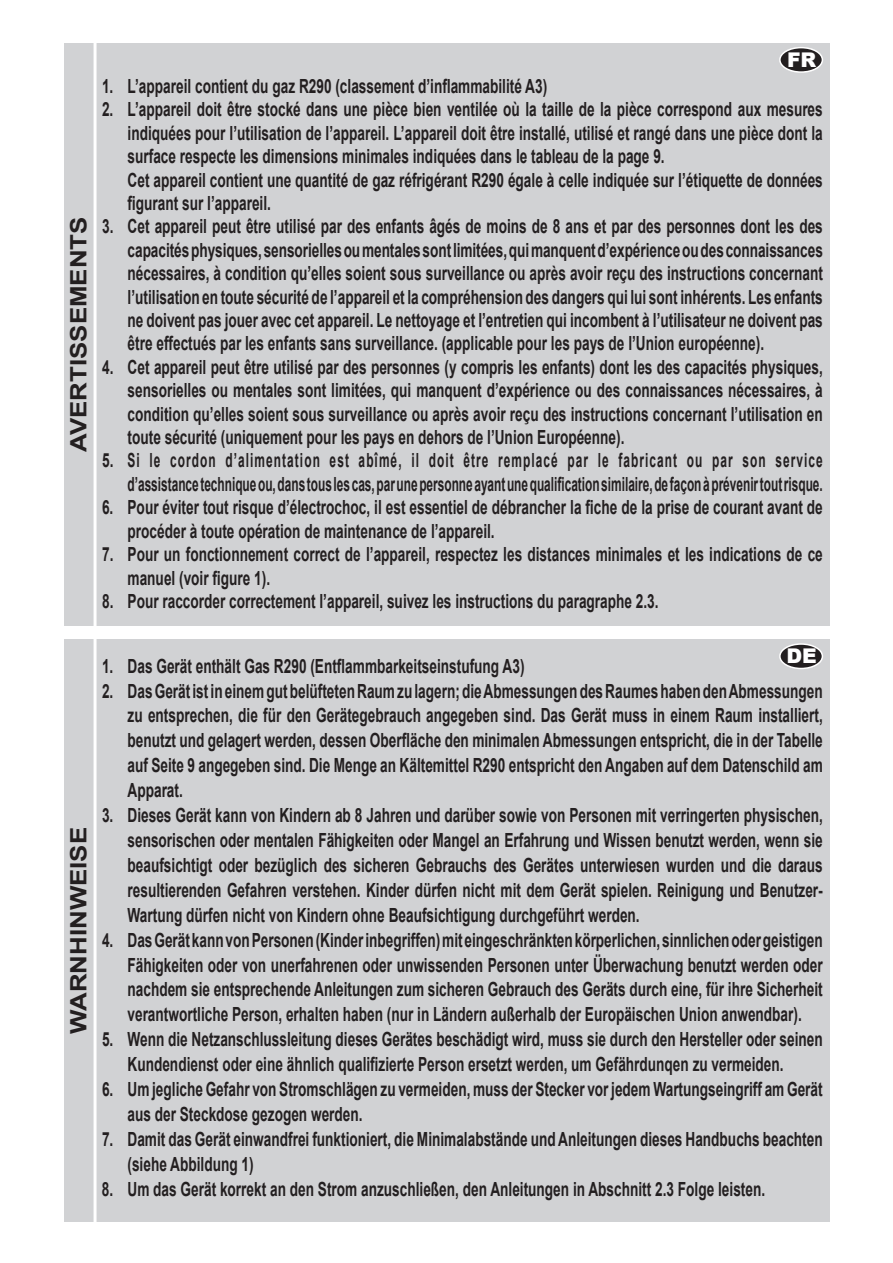
<style>
.page{position:relative;width:893px;height:1263px;background:#fff}
.page>*{position:absolute;margin:0;border:0;box-sizing:border-box;transform-origin:0 0}
.t1{font:700 22.5px "Arial";letter-spacing:-.03em;color:#231f20;scale:1.15 1}
.t2{font:900 20.25px "Arial";color:#fff}
.t3{font:700 19.5px/23.4px "Arial";color:#231f20;scale:.7 1}
</style>
<div class="page">
<div style="left:64px;top:43px;width:765px;height:583px;background:#d1d2d4"></div>
<hr style="left:94px;top:40px;width:3px;height:594px;background:#fff">
<div style="left:780px;top:48px;width:42px;height:24px;background:#231f20;border-radius:50%"></div>
<div style="left:779px;top:47px;width:44px;height:26px;border:2px solid #fff;border-radius:50%"></div>
<div style="left:64px;top:640px;width:765px;height:582px;background:#d1d2d4"></div>
<hr style="left:94px;top:637px;width:3px;height:593px;background:#fff">
<div style="left:780px;top:644px;width:42px;height:24px;background:#231f20;border-radius:50%"></div>
<div style="left:779px;top:643px;width:44px;height:26px;border:2px solid #fff;border-radius:50%"></div>
<p class="t1" style="left:64px;top:452px;width:203px;rotate:-90deg">Avertissements</p>
<p class="t1" style="left:64px;top:1034px;width:179px;rotate:-90deg">Warnhinweise</p>
<p class="t2" style="left:787px;top:45px;width:31px">FR</p>
<p class="t3" style="left:102px;top:75px;width:638px">1. L’appareil contient du gaz R290 (classement d’inflammabilité A3)</p>
<p class="t3" style="left:128px;top:98px;width:995px;text-indent:-26px">2. L’appareil doit être stocké dans une pièce bien ventilée où la taille de la pièce correspond aux mesures indiquées pour l’utilisation de l’appareil. L’appareil doit être installé, utilisé et rangé dans une pièce dont la surface respecte les dimensions minimales indiquées dans le tableau de la page 9.<br>Cet appareil contient une quantité de gaz réfrigérant R290 égale à celle indiquée sur l’étiquette de données figurant sur l’appareil.</p>
<p class="t3" style="left:128px;top:215px;width:995px;text-align:justify;text-indent:-25px">3. Cet appareil peut être utilisé par des enfants âgés de moins de 8 ans et par des personnes dont les des capacitésphysiques,sensoriellesoumentalessontlimitées,quimanquentd’expérienceoudesconnaissances nécessaires, à condition qu’elles soient sous surveillance ou après avoir reçu des instructions concernant l’utilisation en toute sécurité de l’appareil et la compréhension des dangers qui lui sont inhérents. Les enfants ne doivent pas jouer avec cet appareil. Le nettoyage et l’entretien qui incombent à l’utilisateur ne doivent pas être effectués par les enfants sans surveillance. (applicable pour les pays de l’Union européenne).</p>
<p class="t3" style="left:128px;top:356px;width:995px;text-align:justify;text-indent:-26px">4. Cet appareil peut être utilisé par des personnes (y compris les enfants) dont les des capacités physiques, sensorielles ou mentales sont limitées, qui manquent d’expérience ou des connaissances nécessaires, à condition qu’elles soient sous surveillance ou après avoir reçu des instructions concernant l’utilisation en toute sécurité (uniquement pour les pays en dehors de l’Union Européenne).</p>
<p class="t3" style="left:102px;top:449px;width:1031px;text-align:right">5. Si le cordon d’alimentation est abîmé, il doit être remplacé par le fabricant ou par son service d’assistancetechniqueou,danstouslescas,parunepersonneayantunequalificationsimilaire,defaçonàprévenirtoutrisque.</p>
<p class="t3" style="left:128px;top:496px;width:995px;text-indent:-26px">6. Pour éviter tout risque d’électrochoc, il est essentiel de débrancher la fiche de la prise de courant avant de procéder à toute opération de maintenance de l’appareil.</p>
<p class="t3" style="left:128px;top:543px;width:995px;text-indent:-25px">7. Pour un fonctionnement correct de l’appareil, respectez les distances minimales et les indications de ce manuel (voir figure 1).</p>
<p class="t3" style="left:102px;top:590px;width:797px">8. Pour raccorder correctement l’appareil, suivez les instructions du paragraphe 2.3.</p>
<p class="t2" style="left:786px;top:641px;width:32px">DE</p>
<p class="t3" style="left:102px;top:655px;width:605px">1. Das Gerät enthält Gas R290 (Entflammbarkeitseinstufung A3)</p>
<p class="t3" style="left:128px;top:679px;width:995px;line-height:24.9px;text-align:justify;text-indent:-25px">2. Das Gerät ist in einem gut belüfteten Raum zu lagern; dieAbmessungen des Raumes haben denAbmessungen zu entsprechen, die für den Gerätegebrauch angegeben sind. Das Gerät muss in einem Raum installiert, benutzt und gelagert werden, dessen Oberfläche den minimalen Abmessungen entspricht, die in der Tabelle auf Seite 9 angegeben sind. Die Menge an Kältemittel R290 entspricht den Angaben auf dem Datenschild am Apparat.</p>
<p class="t3" style="left:128px;top:803px;width:995px;line-height:24.9px;text-align:justify;text-indent:-25px">3. Dieses Gerät kann von Kindern ab 8 Jahren und darüber sowie von Personen mit verringerten physischen, sensorischen oder mentalen Fähigkeiten oder Mangel an Erfahrung und Wissen benutzt werden, wenn sie beaufsichtigt oder bezüglich des sicheren Gebrauchs des Gerätes unterwiesen wurden und die daraus resultierenden Gefahren verstehen. Kinder dürfen nicht mit dem Gerät spielen. Reinigung und Benutzer-Wartung dürfen nicht von Kindern ohne Beaufsichtigung durchgeführt werden.</p>
<p class="t3" style="left:127px;top:928px;width:995px;line-height:24.9px;text-align:justify;text-indent:-25px">4. DasGerätkannvonPersonen(Kinderinbegriffen)miteingeschränktenkörperlichen,sinnlichenodergeistigen Fähigkeiten oder von unerfahrenen oder unwissenden Personen unter Überwachung benutzt werden oder nachdem sie entsprechende Anleitungen zum sicheren Gebrauch des Geräts durch eine, für ihre Sicherheit verantwortliche Person, erhalten haben (nur in Ländern außerhalb der Europäischen Union anwendbar).</p>
<p class="t3" style="left:128px;top:1027px;width:995px;line-height:24.9px;text-indent:-26px">5. Wenn die Netzanschlussleitung dieses Gerätes beschädigt wird, muss sie durch den Hersteller oder seinen<br>Kundendienst oder eine ähnlich qualifizierte Person ersetzt werden, um Gefährdunqen zu vermeiden.</p>
<p class="t3" style="left:127px;top:1077px;width:995px;line-height:24.9px;text-indent:-25px">6. Um jegliche Gefahr von Stromschlägen zu vermeiden, muss der Stecker vor jedem Wartungseingriff am Gerät aus der Steckdose gezogen werden.</p>
<p class="t3" style="left:127px;top:1127px;width:995px;line-height:24.9px;text-indent:-25px">7. Damit das Gerät einwandfrei funktioniert, die Minimalabstände und Anleitungen dieses Handbuchs beachten (siehe Abbildung 1)</p>
<p class="t3" style="left:102px;top:1178px;width:949px">8. Um das Gerät korrekt an den Strom anzuschließen, den Anleitungen in Abschnitt 2.3 Folge leisten.</p>
</div>
